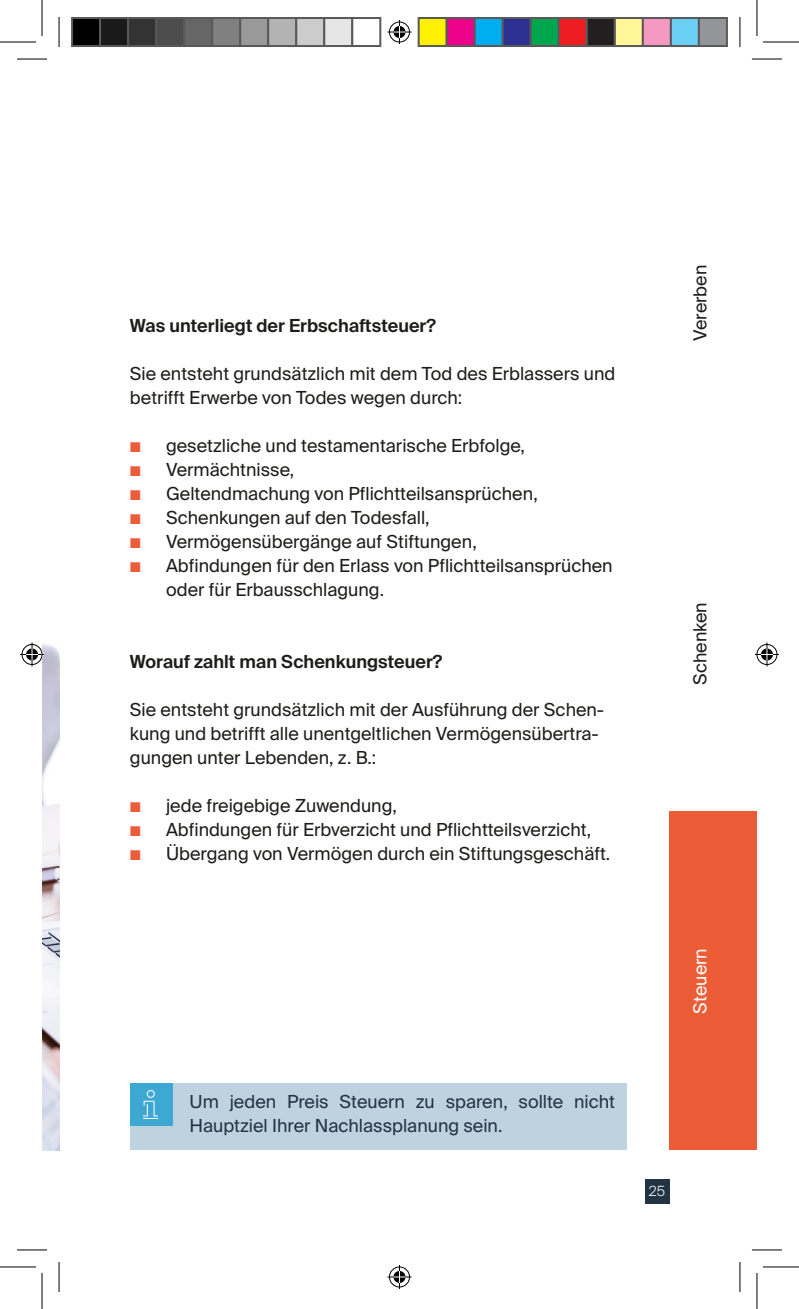
<style>
.page{position:relative;width:799px;height:1309px;background:#fff}
.page>*{position:absolute;margin:0;border:0;box-sizing:border-box;transform-origin:0 0}
.t1{font:18px/24px "Suisse Intl";color:#1d1d1b}
.t2{font:18px/24px "Suisse Intl";color:#223443}
.t3{font:600 18px "Suisse Intl";color:#1d1d1b}
.t4{font:18px "Suisse Intl";color:#fff}
.t5{font:300 14px "Suisse Intl";color:#fff}
.s1{color:#eb5c37}
</style>
<div class="page">
<div style="left:644px;top:1179px;width:24px;height:24px;background:#223443"></div>
<img style="left:42px;top:644px;width:17px;height:506px">
<div style="left:130px;top:1083px;width:496px;height:67px;background:#bed2df"></div>
<div style="left:130px;top:1083px;width:42px;height:42px;background:#3da9d3"></div>
<img style="left:143px;top:1090px;width:15px;height:28px">
<div style="left:668px;top:811px;width:88px;height:339px;background:#eb5c37"></div>
<hr style="left:17px;top:59px;width:30px;height:1px;background:#000">
<hr style="left:751px;top:59px;width:30px;height:1px;background:#000">
<hr style="left:17px;top:1249px;width:30px;height:1px;background:#000">
<hr style="left:751px;top:1249px;width:30px;height:1px;background:#000">
<hr style="left:59px;top:17px;width:1px;height:30px;background:#000">
<hr style="left:59px;top:1262px;width:1px;height:30px;background:#000">
<hr style="left:739px;top:17px;width:1px;height:30px;background:#000">
<hr style="left:739px;top:1262px;width:1px;height:30px;background:#000">
<hr style="left:0;top:42px;width:36px;height:1px;background:#000">
<hr style="left:762px;top:42px;width:36px;height:1px;background:#000">
<hr style="left:0;top:1266px;width:36px;height:1px;background:#000">
<hr style="left:762px;top:1266px;width:36px;height:1px;background:#000">
<hr style="left:42px;top:0;width:1px;height:36px;background:#000">
<hr style="left:42px;top:1273px;width:1px;height:36px;background:#000">
<hr style="left:756px;top:0;width:1px;height:36px;background:#000">
<hr style="left:756px;top:1273px;width:1px;height:36px;background:#000">
<svg style="left:387px;top:20px;width:24px;height:24px"></svg>
<svg style="left:387px;top:1265px;width:24px;height:24px"></svg>
<svg style="left:20px;top:642px;width:24px;height:24px"></svg>
<svg style="left:754px;top:642px;width:24px;height:24px"></svg>
<div style="left:72px;top:18px;width:28px;height:28px;background:#000"></div>
<div style="left:71px;top:17px;width:30px;height:30px;border:2px solid #595959"></div>
<div style="left:100px;top:18px;width:28px;height:28px;background:#1a1a1a"></div>
<div style="left:99px;top:17px;width:30px;height:30px;border:2px solid #595959"></div>
<div style="left:128px;top:18px;width:28px;height:28px;background:#333"></div>
<div style="left:127px;top:17px;width:30px;height:30px;border:2px solid #595959"></div>
<div style="left:156px;top:18px;width:28px;height:28px;background:#4d4d4d"></div>
<div style="left:155px;top:17px;width:30px;height:30px;border:2px solid #595959"></div>
<div style="left:184px;top:18px;width:28px;height:28px;background:#666"></div>
<div style="left:183px;top:17px;width:30px;height:30px;border:2px solid #595959"></div>
<div style="left:212px;top:18px;width:28px;height:28px;background:#808080"></div>
<div style="left:211px;top:17px;width:30px;height:30px;border:2px solid #595959"></div>
<div style="left:240px;top:18px;width:28px;height:28px;background:#999"></div>
<div style="left:239px;top:17px;width:30px;height:30px;border:2px solid #595959"></div>
<div style="left:268px;top:18px;width:28px;height:28px;background:#b3b3b3"></div>
<div style="left:267px;top:17px;width:30px;height:30px;border:2px solid #595959"></div>
<div style="left:296px;top:18px;width:28px;height:28px;background:#ccc"></div>
<div style="left:295px;top:17px;width:30px;height:30px;border:2px solid #595959"></div>
<div style="left:324px;top:18px;width:28px;height:28px;background:#e6e6e6"></div>
<div style="left:323px;top:17px;width:30px;height:30px;border:2px solid #595959"></div>
<div style="left:351px;top:17px;width:30px;height:30px;border:2px solid #595959"></div>
<div style="left:418px;top:18px;width:28px;height:28px;background:#fff101"></div>
<div style="left:417px;top:17px;width:30px;height:30px;border:2px solid #595959"></div>
<div style="left:446px;top:18px;width:28px;height:28px;background:#ed028c"></div>
<div style="left:445px;top:17px;width:30px;height:30px;border:2px solid #595959"></div>
<div style="left:474px;top:18px;width:28px;height:28px;background:#00aeef"></div>
<div style="left:473px;top:17px;width:30px;height:30px;border:2px solid #595959"></div>
<div style="left:502px;top:18px;width:28px;height:28px;background:#2e3092"></div>
<div style="left:501px;top:17px;width:30px;height:30px;border:2px solid #595959"></div>
<div style="left:530px;top:18px;width:28px;height:28px;background:#00a54f"></div>
<div style="left:529px;top:17px;width:30px;height:30px;border:2px solid #595959"></div>
<div style="left:558px;top:18px;width:28px;height:28px;background:#ee1d23"></div>
<div style="left:557px;top:17px;width:30px;height:30px;border:2px solid #595959"></div>
<div style="left:586px;top:18px;width:28px;height:28px;background:#231f20"></div>
<div style="left:585px;top:17px;width:30px;height:30px;border:2px solid #595959"></div>
<div style="left:614px;top:18px;width:28px;height:28px;background:#fff79a"></div>
<div style="left:613px;top:17px;width:30px;height:30px;border:2px solid #595959"></div>
<div style="left:642px;top:18px;width:28px;height:28px;background:#f499c2"></div>
<div style="left:641px;top:17px;width:30px;height:30px;border:2px solid #595959"></div>
<div style="left:670px;top:18px;width:28px;height:28px;background:#6bcff6"></div>
<div style="left:669px;top:17px;width:30px;height:30px;border:2px solid #595959"></div>
<div style="left:698px;top:18px;width:28px;height:28px;background:#939598"></div>
<div style="left:697px;top:17px;width:30px;height:30px;border:2px solid #595959"></div>
<p class="t3" style="left:130px;top:315px;width:307px">Was unterliegt der Erbschaftsteuer?</p>
<p class="t1" style="left:130px;top:361px;width:486px">Sie entsteht grundsätzlich mit dem Tod des Erblassers und betrifft Erwerbe von Todes wegen durch:</p>
<p class="t1" style="left:130px;top:433px;width:396px"><span class="s1">■</span> gesetzliche und testamentarische Erbfolge,</p>
<p class="t1" style="left:130px;top:457px;width:166px"><span class="s1">■</span> Vermächtnisse,</p>
<p class="t1" style="left:130px;top:481px;width:409px"><span class="s1">■</span> Geltendmachung von Pflichtteilsansprüchen,</p>
<p class="t1" style="left:130px;top:505px;width:301px"><span class="s1">■</span> Schenkungen auf den Todesfall,</p>
<p class="t1" style="left:130px;top:529px;width:348px"><span class="s1">■</span> Vermögensübergänge auf Stiftungen,</p>
<p class="t1" style="left:166px;top:553px;width:448px;text-indent:-36px"><span class="s1">■</span> Abfindungen für den Erlass von Pflichtteilsansprüchen oder für Erbausschlagung.</p>
<p class="t3" style="left:130px;top:651px;width:314px">Worauf zahlt man Schenkungsteuer?</p>
<p class="t1" style="left:130px;top:697px;width:475px">Sie entsteht grundsätzlich mit der Ausführung der Schen&shy;kung und betrifft alle unentgeltlichen Vermögensübertra&shy;gungen unter Lebenden, z. B.:</p>
<p class="t1" style="left:130px;top:793px;width:268px"><span class="s1">■</span> jede freigebige Zuwendung,</p>
<p class="t1" style="left:130px;top:817px;width:462px"><span class="s1">■</span> Abfindungen für Erbverzicht und Pflichtteilsverzicht,</p>
<p class="t1" style="left:130px;top:841px;width:481px"><span class="s1">■</span> Übergang von Vermögen durch ein Stiftungsgeschäft.</p>
<p class="t2" style="left:189px;top:1090px;width:427px">Um jeden Preis Steuern zu sparen, sollte nicht<br>Hauptziel Ihrer Nachlassplanung sein.</p>
<p class="t1" style="left:688px;top:341px;width:78px;rotate:-90deg">Vererben</p>
<p class="t1" style="left:688px;top:685px;width:84px;rotate:-90deg">Schenken</p>
<p class="t4" style="left:689px;top:1013px;width:67px;rotate:-90deg">Steuern</p>
<p class="t5" style="left:648px;top:1183px;width:18px">25</p>
</div>
